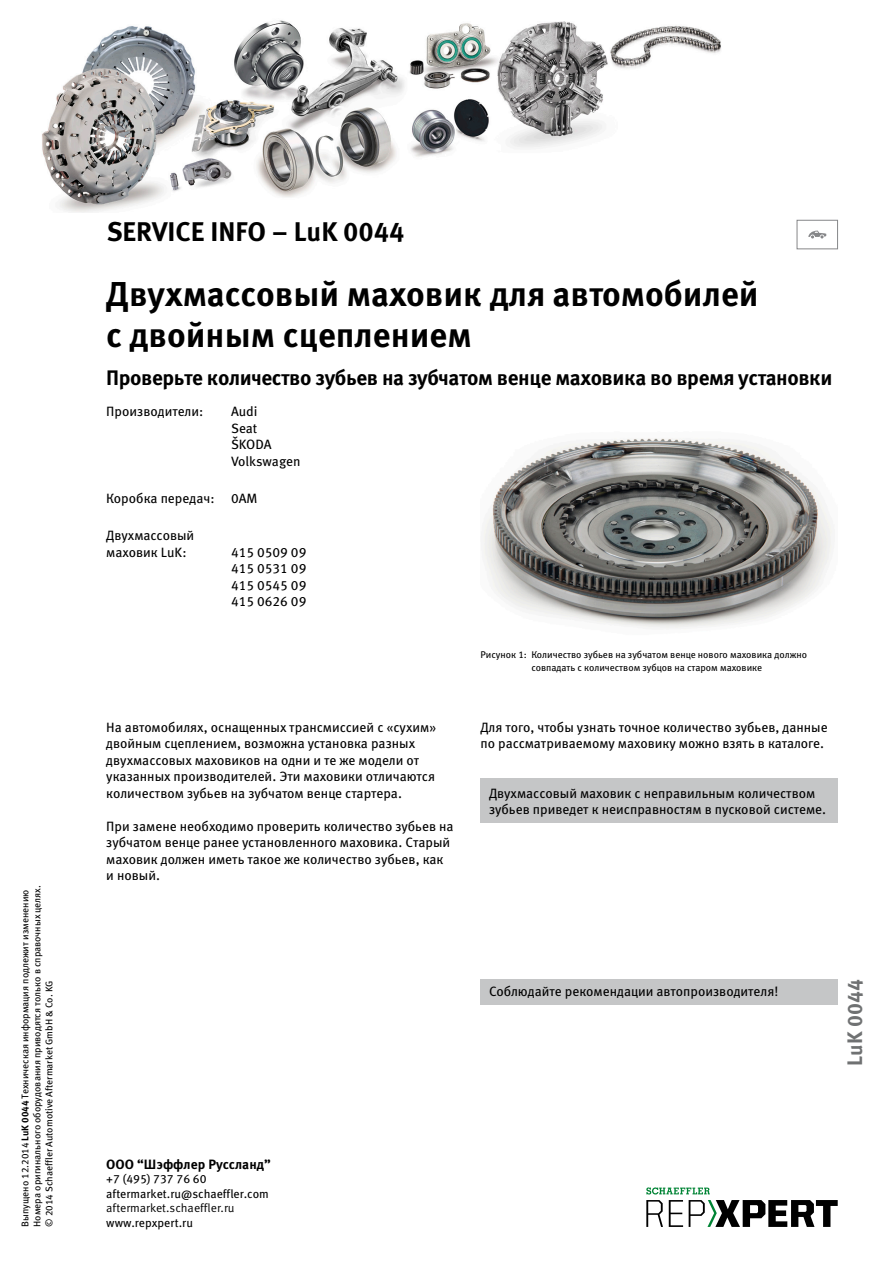
<style>
.page{position:relative;width:893px;height:1263px;background:#fff}
.page>*{position:absolute;margin:0;border:0;box-sizing:border-box;transform-origin:0 0}
.t1{font:700 34.5px/41.4px "Meta Pro";color:#000}
.t2{font:700 27px "Meta Pro";color:#000}
.t3{font:700 21px "Meta Pro";letter-spacing:-.02em;color:#000}
.t4{font:700 21px "Meta Pro";color:#6f7172}
.t5{font:13.5px/16.5px "Meta Pro";color:#000}
.t6{font:700 13.5px "Meta Pro";color:#000}
.t7{font:12px/14.4px "Meta Pro";color:#000}
.t8{font:12px "Meta Pro Norm";color:#000}
.t9{font:9.75px/12.8px "Meta Pro";color:#000}
.s1{font-weight:700}
</style>
<div class="page">
<div style="left:480px;top:778px;width:358px;height:45px;background:#c5c6c7"></div>
<img style="left:483px;top:438px;width:350px;height:191px">
<div style="left:480px;top:980px;width:358px;height:25px;background:#c5c6c7"></div>
<div style="left:797px;top:220px;width:41px;height:29px;border:1px solid #868789"></div>
<svg style="left:808px;top:231px;width:18px;height:7px"></svg>
<img style="left:42px;top:20px;width:679px;height:193px">
<svg style="left:646px;top:1200px;width:17px;height:27px"></svg>
<svg style="left:669px;top:1200px;width:14px;height:27px"></svg>
<svg style="left:689px;top:1200px;width:149px;height:27px"></svg>
<svg style="left:646px;top:1187px;width:64px;height:7px"></svg>
<p class="t9" style="left:31px;top:1227px;width:343px;line-height:12px;rotate:-90deg">Номера оригинального оборудования приводятся только в справочных целях. © 2014 Schaeffler Automotive Aftermarket GmbH &amp; Co. KG</p>
<p class="t9" style="left:18px;top:1227px;width:339px;rotate:-90deg">Выпущено 12.2014 <span class="s1">LuK 0044</span> Техническая информация подлежит изменению</p>
<h2 class="t2" style="left:107px;top:210px;width:299px">SERVICE INFO – LuK 0044</h2>
<h1 class="t1" style="left:106px;top:271px;width:654px">Двухмассовый маховик для автомобилей с двойным сцеплением</h1>
<h3 class="t3" style="left:106px;top:361px;width:728px">Проверьте количество зубьев на зубчатом венце маховика во время установки</h3>
<p class="t5" style="left:106px;top:402px;width:99px">Производители:</p>
<p class="t5" style="left:231px;top:402px;width:71px">Audi<br>Seat<br>ŠKODA<br>Volkswagen</p>
<p class="t5" style="left:106px;top:489px;width:153px">Коробка передач: 0AM</p>
<p class="t5" style="left:106px;top:527px;width:90px">Двухмассовый маховик LuK:</p>
<p class="t5" style="left:231px;top:543px;width:77px;text-align:justify">415 0509 09<br>415 0531 09<br>415 0545 09<br>415 0626 09</p>
<p class="t5" style="left:106px;top:718px;width:332px">На автомобилях, оснащенных трансмиссией с «сухим» двойным сцеплением, возможна установка разных двухмассовых маховиков на одни и те же модели от указанных производителей. Эти маховики отличаются количеством зубьев на зубчатом венце стартера.</p>
<p class="t5" style="left:106px;top:817px;width:349px">При замене необходимо проверить количество зубьев на зубчатом венце ранее установленного маховика. Старый маховик должен иметь такое же количество зубьев, как и новый.</p>
<p class="t9" style="left:531px;top:648px;width:277px;text-indent:-51px">Рисунок 1: Количество зубьев на зубчатом венце нового маховика должно совпадать с количеством зубцов на старом маховике</p>
<p class="t5" style="left:480px;top:718px;width:349px">Для того, чтобы узнать точное количество зубьев, данные по рассматриваемому маховику можно взять в каталоге.</p>
<p class="t5" style="left:489px;top:784px;width:339px">Двухмассовый маховик с неправильным количеством зубьев приведет к неисправностям в пусковой системе.</p>
<p class="t6" style="left:106px;top:1154px;width:166px">ООО “Шэффлер Руссланд”</p>
<p class="t7" style="left:106px;top:1171px;width:164px">+7 (495) 737 76 60 aftermarket.ru@schaeffler.com</p>
<p class="t8" style="left:106px;top:1199px;width:130px">aftermarket.schaeffler.ru</p>
<p class="t7" style="left:106px;top:1214px;width:88px">www.repxpert.ru</p>
<p class="t5" style="left:489px;top:982px;width:291px">Соблюдайте рекомендации автопроизводителя!</p>
<h3 class="t4" style="left:838px;top:1065px;width:88px;rotate:-90deg">LuK 0044</h3>
</div>
